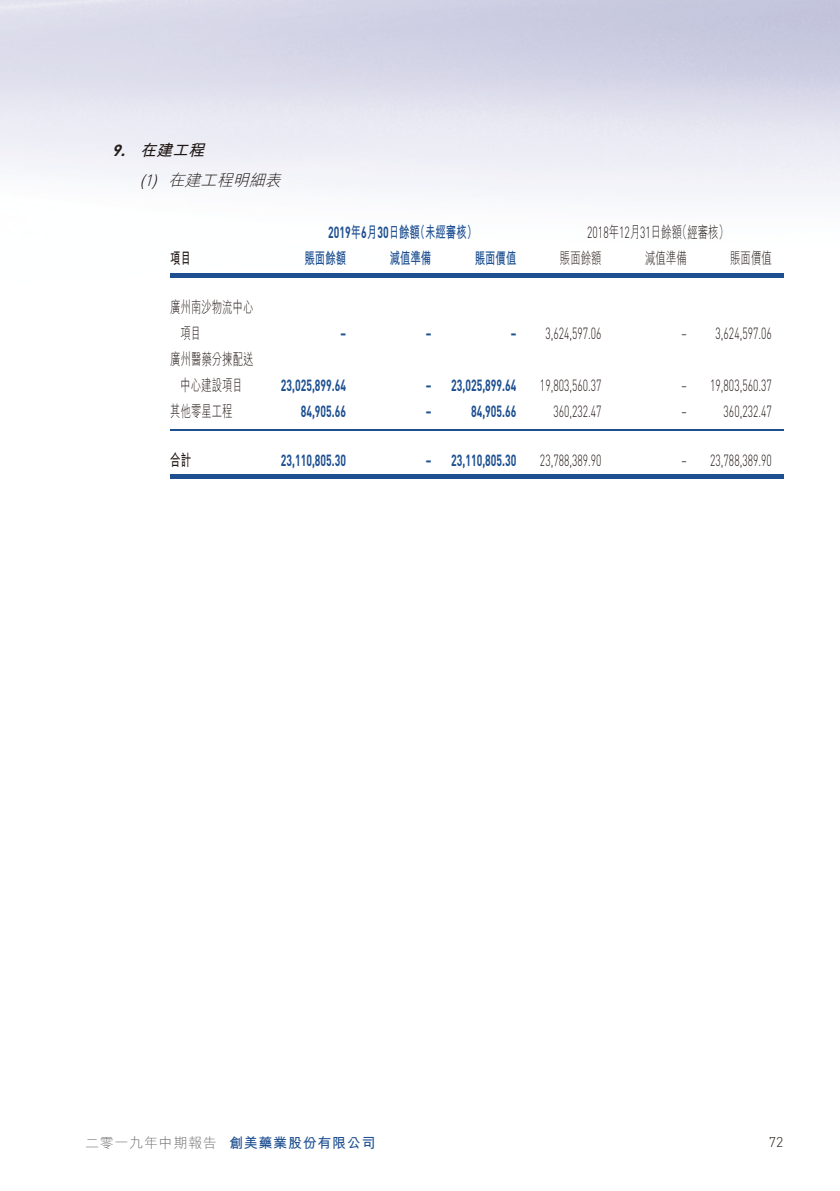
<style>
.page{position:relative;width:840px;height:1191px;background:#fff}
.page>*{position:absolute;margin:0;border:0;box-sizing:border-box;transform-origin:0 0}
.t1{font:300 16px "DIN";color:#231916;scale:.65 1}
.t2{font:700 16px "DIN";color:#1d4f91;scale:.65 1}
.t3{font:16px/26px "M Hei HK Light E Ten B5 H";color:#231916;scale:.65 1}
.t4{font:16px "M Hei HK Bold E Ten B5 H";color:#1d4f91;scale:.65 1}
.t5{font:italic 16px "M Hei HK Light E Ten B5 H";color:#231916}
.t6{font:italic 16px "M Hei HK Bold E Ten B5 H";color:#231916}
.t7{font:16px "M Hei HK Bold E Ten B5 H";color:#231916;scale:.65 1}
.t8{font:14px "M Hei HK Bold E Ten B5 H";letter-spacing:.05em;color:#1d4f91}
.t9{font:300 14px "DIN";color:#231916}
.s1{font-family:"DIN";font-weight:700}
.s2{font-family:"Helvetica Neue LT Std";font-weight:300}
.s3{font-family:"DIN";font-weight:300}
.s4{font-weight:700;color:#1d4f91}
.s5{font-family:"M Hei HK Light E Ten B5 H";color:#717171}
</style>
<div class="page">
<img style="left:0;top:0;width:839px;height:278px">
<hr style="left:170px;top:273px;width:102px;height:4px;background:#1d4f91">
<hr style="left:272px;top:273px;width:85px;height:4px;background:#1d4f91">
<hr style="left:357px;top:273px;width:85px;height:4px;background:#1d4f91">
<hr style="left:442px;top:273px;width:85px;height:4px;background:#1d4f91">
<hr style="left:527px;top:273px;width:85px;height:4px;background:#1d4f91">
<hr style="left:612px;top:273px;width:85px;height:4px;background:#1d4f91">
<hr style="left:697px;top:273px;width:85px;height:4px;background:#1d4f91">
<hr style="left:170px;top:429px;width:102px;height:1px;background:#1d4f91">
<hr style="left:272px;top:429px;width:85px;height:1px;background:#1d4f91">
<hr style="left:357px;top:429px;width:85px;height:1px;background:#1d4f91">
<hr style="left:442px;top:429px;width:85px;height:1px;background:#1d4f91">
<hr style="left:527px;top:429px;width:85px;height:1px;background:#1d4f91">
<hr style="left:612px;top:429px;width:85px;height:1px;background:#1d4f91">
<hr style="left:697px;top:429px;width:85px;height:1px;background:#1d4f91">
<hr style="left:170px;top:475px;width:102px;height:4px;background:#1d4f91">
<hr style="left:272px;top:475px;width:85px;height:4px;background:#1d4f91">
<hr style="left:357px;top:475px;width:85px;height:4px;background:#1d4f91">
<hr style="left:442px;top:475px;width:85px;height:4px;background:#1d4f91">
<hr style="left:527px;top:475px;width:85px;height:4px;background:#1d4f91">
<hr style="left:612px;top:475px;width:85px;height:4px;background:#1d4f91">
<hr style="left:697px;top:475px;width:85px;height:4px;background:#1d4f91">
<p class="t6" style="left:112px;top:144px;width:98px"><span class="s1">9.</span> 在建工程</p>
<p class="t5" style="left:140px;top:174px;width:146px"><span class="s2">(</span><span class="s3">1</span><span class="s2">)</span> 在建工程明細表</p>
<p class="t4" style="left:328px;top:226px;width:230px"><span class="s1">2019</span>年<span class="s1">6</span>月<span class="s1">30</span>日餘額（未經審核）</p>
<p class="t3" style="left:587px;top:221px;width:219px"><span class="s3">2018</span>年<span class="s3">12</span>月<span class="s3">31</span>日餘額（經審核）</p>
<p class="t7" style="left:170px;top:252px;width:34px">項目</p>
<p class="t4" style="left:304px;top:252px;width:66px">賬面餘額</p>
<p class="t4" style="left:389px;top:252px;width:66px">減值準備</p>
<p class="t4" style="left:474px;top:252px;width:66px">賬面價值</p>
<p class="t3" style="left:559px;top:247px;width:65px">賬面餘額</p>
<p class="t3" style="left:644px;top:247px;width:66px">減值準備</p>
<p class="t3" style="left:729px;top:247px;width:66px">賬面價值</p>
<p class="t3" style="left:180px;top:296px;width:114px;text-indent:-10px">廣州南沙物流中心項目</p>
<p class="t2" style="left:340px;top:327px;width:10px">–</p>
<p class="t2" style="left:425px;top:327px;width:10px">–</p>
<p class="t1" style="left:510px;top:327px;width:141px"><span class="s4">–</span> 3,624,597.06</p>
<p class="t1" style="left:681px;top:327px;width:141px">– 3,624,597.06</p>
<p class="t3" style="left:170px;top:348px;width:129px;text-align:center">廣州醫藥分揀配送中心建設項目</p>
<p class="t2" style="left:281px;top:379px;width:102px">23,025,899.64</p>
<p class="t2" style="left:425px;top:379px;width:141px">– 23,025,899.64</p>
<p class="t1" style="left:539px;top:379px;width:96px">19,803,560.37</p>
<p class="t1" style="left:681px;top:379px;width:141px">– 19,803,560.37</p>
<p class="t3" style="left:170px;top:400px;width:97px">其他零星工程</p>
<p class="t2" style="left:300px;top:405px;width:71px">84,905.66</p>
<p class="t2" style="left:425px;top:405px;width:10px">–</p>
<p class="t2" style="left:471px;top:405px;width:71px">84,905.66</p>
<p class="t1" style="left:553px;top:405px;width:76px">360,232.47</p>
<p class="t1" style="left:681px;top:405px;width:141px">– 360,232.47</p>
<p class="t7" style="left:170px;top:453px;width:34px">合計</p>
<p class="t2" style="left:281px;top:454px;width:102px">23,110,805.30</p>
<p class="t2" style="left:425px;top:454px;width:141px">– 23,110,805.30</p>
<p class="t1" style="left:539px;top:454px;width:96px">23,788,389.90</p>
<p class="t1" style="left:681px;top:454px;width:141px">– 23,788,389.90</p>
<p class="t8" style="left:85px;top:1137px;width:292px"><span class="s5">二零一九年中期報告</span> 創美藥業股份有限公司</p>
<p class="t9" style="left:768px;top:1136px;width:16px">72</p>
</div>
